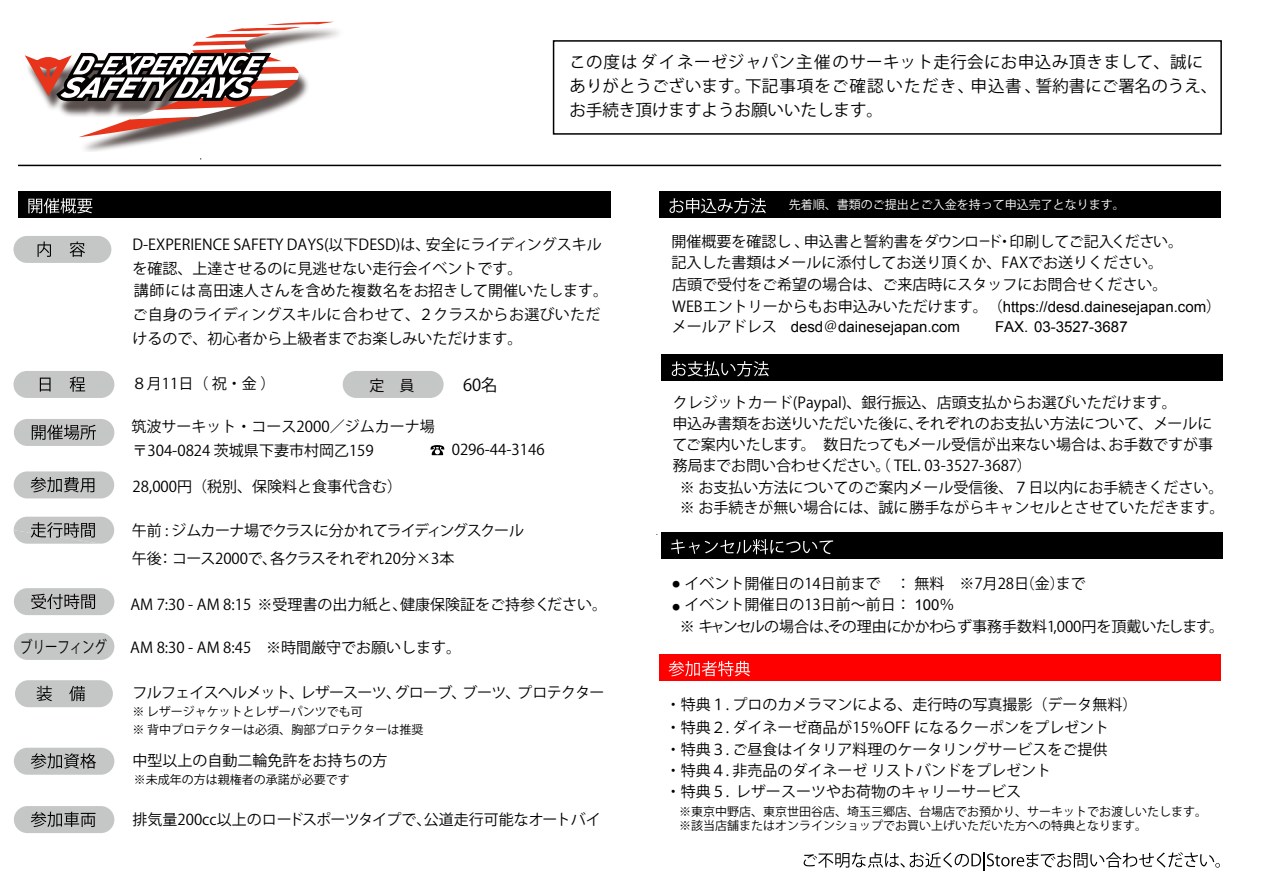
<style>
.page{position:relative;width:1263px;height:893px;background:#fff}
.page>*{position:absolute;margin:0;border:0;box-sizing:border-box;transform-origin:0 0}
.t1{font:16.5px/24px "Koz Go Pr 6 N";color:#000}
.t2{font:16.5px "Koz Go Pr 6 N";color:#000;scale:.75 1}
.t3{font:15px/24px "Koz Go Pr 6 N";color:#000}
.t4{font:15px/21px "Koz Go Pro";color:#000}
.t5{font:15px "Arial";color:#000}
.t6{font:15px/28px "Koz Go Pro";letter-spacing:-.03em;color:#000}
.t7{font:15px "Koz Go Pr 6 N";letter-spacing:-.05em;color:#000}
.t8{font:12px/18px "Koz Go Pr 6 N";color:#000}
.t9{font:12px "Koz Go Pr 6 N";color:#fff}
.s1{font-family:"Koz Go Pr 6 N"}
.s2{font-size:7.5px}
.s3{font-family:"Arial"}
</style>
<div class="page">
<div style="left:14px;top:236px;width:97px;height:27px;background:#c5c6c6;border-radius:14px"></div>
<svg style="left:79px;top:29px;width:260px;height:122px"></svg>
<svg style="left:25px;top:22px;width:309px;height:115px"></svg>
<hr style="left:18px;top:165px;width:1203px;height:1px;background:#000">
<div style="left:18px;top:192px;width:593px;height:26px;background:#000"></div>
<div style="left:553px;top:40px;width:669px;height:95px;border:2px solid #000"></div>
<svg style="left:28px;top:198px;width:64px;height:15px"></svg>
<svg style="left:430px;top:445px;width:14px;height:10px"></svg>
<svg style="left:38px;top:241px;width:13px;height:16px"></svg>
<svg style="left:70px;top:241px;width:15px;height:16px"></svg>
<div style="left:659px;top:192px;width:562px;height:26px;background:#000"></div>
<svg style="left:669px;top:198px;width:97px;height:15px"></svg>
<div style="left:14px;top:371px;width:100px;height:27px;background:#c5c6c6;border-radius:14px"></div>
<svg style="left:40px;top:378px;width:11px;height:14px"></svg>
<svg style="left:70px;top:376px;width:15px;height:16px"></svg>
<div style="left:343px;top:371px;width:101px;height:27px;background:#c5c6c6;border-radius:14px"></div>
<div style="left:14px;top:419px;width:100px;height:27px;background:#c5c6c6;border-radius:14px"></div>
<svg style="left:32px;top:425px;width:64px;height:15px"></svg>
<div style="left:14px;top:471px;width:100px;height:27px;background:#c5c6c6;border-radius:14px"></div>
<svg style="left:31px;top:477px;width:63px;height:15px"></svg>
<div style="left:14px;top:588px;width:100px;height:27px;background:#c5c6c6;border-radius:14px"></div>
<svg style="left:31px;top:594px;width:64px;height:15px"></svg>
<div style="left:15px;top:680px;width:98px;height:27px;background:#c5c6c6;border-radius:14px"></div>
<svg style="left:37px;top:686px;width:15px;height:15px"></svg>
<svg style="left:69px;top:686px;width:16px;height:15px"></svg>
<div style="left:14px;top:748px;width:100px;height:27px;background:#c5c6c6;border-radius:14px"></div>
<svg style="left:31px;top:753px;width:65px;height:16px"></svg>
<div style="left:14px;top:806px;width:100px;height:27px;background:#c5c6c6;border-radius:14px"></div>
<svg style="left:31px;top:812px;width:65px;height:15px"></svg>
<div style="left:659px;top:655px;width:562px;height:26px;background:#f00"></div>
<svg style="left:668px;top:661px;width:82px;height:15px"></svg>
<div style="left:661px;top:533px;width:561px;height:26px;background:#000"></div>
<svg style="left:671px;top:539px;width:162px;height:15px"></svg>
<svg style="left:14px;top:517px;width:100px;height:27px;background:#b3b4b4"></svg>
<div style="left:14px;top:633px;width:100px;height:27px;background:#c5c6c6;border-radius:14px"></div>
<div style="left:661px;top:355px;width:562px;height:26px;background:#000"></div>
<svg style="left:672px;top:361px;width:97px;height:15px"></svg>
<svg style="left:804px;top:852px;width:416px;height:19px"></svg>
<p class="t1" style="left:569px;top:51px;width:649px">この度はダイネーゼジャパン主催のサーキット走行会にお申込み頂きまして、誠にありがとうございます。下記事項をご確認いただき、申込書、誓約書にご署名のうえ、お手続き頂けますようお願いいたします。</p>
<p class="t2" style="left:20px;top:638px;width:117px">ブリーフィング</p>
<p class="t3" style="left:133px;top:233px;width:471px">D-EXPERIENCE SAFETY DAYS(以下DESD)は、安全にライディングスキルを確認、上達させるのに見逃せない走行会イベントです。</p>
<p class="t3" style="left:133px;top:279px;width:477px">講師には高田速人さんを含めた複数名をお招きして開催いたします。ご自身のライディングスキルに合わせて、２クラスからお選びいただけるので、初心者から上級者までお楽しみいただけます。</p>
<p class="t3" style="left:132px;top:372px;width:145px">８月11日（ 祝・金 ）</p>
<p class="t3" style="left:370px;top:374px;width:47px">定　員</p>
<p class="t1" style="left:463px;top:373px;width:36px">60名</p>
<p class="t3" style="left:132px;top:415px;width:305px">筑波サーキット・コース2000／ジムカーナ場〒304-0824 茨城県下妻市村岡乙159</p>
<p class="t3" style="left:132px;top:475px;width:271px">28,000円（税別、保険料と食事代含む）</p>
<p class="t3" style="left:452px;top:438px;width:94px">0296-44-3146</p>
<p class="t6" style="left:132px;top:516px;width:394px">午前 : ジムカーナ場でクラスに分かれてライディングスクール午後： コース2000で、各クラスそれぞれ20分×3本</p>
<p class="t4" style="left:130px;top:594px;width:478px">AM 7:30 - AM 8:15 ※受理書の出力紙と、健康保険証をご持参ください。</p>
<p class="t4" style="left:130px;top:637px;width:332px">AM 8:30 - AM 8:45　※時間厳守でお願いします。</p>
<p class="t7" style="left:133px;top:684px;width:474px">フルフェイスヘルメット、レザースーツ、グローブ、ブーツ、プロテクター</p>
<p class="t8" style="left:133px;top:702px;width:292px">※ レザージャケットとレザーパンツでも可<br>※ 背中プロテクターは必須、胸部プロテクターは推奨</p>
<p class="t8" style="left:134px;top:771px;width:217px">※未成年の方は親権者の承諾が必要です</p>
<p class="t3" style="left:133px;top:748px;width:256px">中型以上の自動二輪免許をお持ちの方</p>
<p class="t3" style="left:133px;top:807px;width:470px">排気量200cc以上のロードスポーツタイプで、公道走行可能なオートバイ</p>
<p class="t9" style="left:789px;top:198px;width:337px">先着順、書類のご提出とご入金を持って申込完了となります。</p>
<p class="t3" style="left:671px;top:231px;width:513px;line-height:20.9px">開催概要を確認し、申込書と誓約書をダウンロード・印刷してご記入ください。記入した書類はメールに添付してお送り頂くか、FAXでお送りください。</p>
<p class="t3" style="left:672px;top:273px;width:496px">店頭で受付をご希望の場合は、ご来店時にスタッフにお問合せください。</p>
<p class="t5" style="left:672px;top:297px;width:550px"><span class="s1">WEBエントリーからもお申込みいただけます。（</span>https://desd.dainesejapan.com<span class="s1">）</span></p>
<p class="t3" style="left:672px;top:315px;width:106px">メールアドレス</p>
<p class="t5" style="left:995px;top:317px;width:134px">FAX. 03-3527-3687</p>
<p class="t5" style="left:791px;top:317px;width:171px">desd<span class="s1">＠</span>dainesejapan.com</p>
<p class="t4" style="left:672px;top:393px;width:542px">クレジットカード(Paypal)、銀行振込、店頭支払からお選びいただけます。<br>申込み書類をお送りいただいた後に、それぞれのお支払い方法について、メールにてご案内いたします。　数日たってもメール受信が出来ない場合は、お手数ですが事務局までお問い合わせください。（ TEL. 03-3527-3687）</p>
<p class="t3" style="left:680px;top:478px;width:546px;line-height:20px">※ お支払い方法についてのご案内メール受信後、７日以内にお手続きください。※ お手続きが無い場合には、誠に勝手ながらキャンセルとさせていただきます。</p>
<p class="t3" style="left:672px;top:571px;width:415px"><span class="s2">●</span> イベント開催日の14日前まで　： 無料　※7月28日（金）まで</p>
<p class="t3" style="left:680px;top:594px;width:546px;line-height:21.5px;text-indent:-8px"><span class="s2">●</span> イベント開催日の13日前～前日： <span class="s3">100</span>％<br>※ キャンセルの場合は、その理由にかかわらず事務手数料1,000円を頂戴いたします。</p>
<p class="t3" style="left:666px;top:693px;width:473px;line-height:23px">・特典１. プロのカメラマンによる、走行時の写真撮影（データ無料）・特典２. ダイネーゼ商品が15％OFF になるクーポンをプレゼント<br>・特典３. ご昼食はイタリア料理のケータリングサービスをご提供</p>
<p class="t3" style="left:666px;top:760px;width:387px;line-height:21px">・特典４. 非売品のダイネーゼ リストバンドをプレゼント・特典５. レザースーツやお荷物のキャリーサービス</p>
<p class="t8" style="left:679px;top:805px;width:529px;line-height:13.5px">※東京中野店、東京世田谷店、埼玉三郷店、台場店でお預かり、サーキットでお渡しいたします。※該当店舗またはオンラインショップでお買い上げいただいた方への特典となります。</p>
</div>
